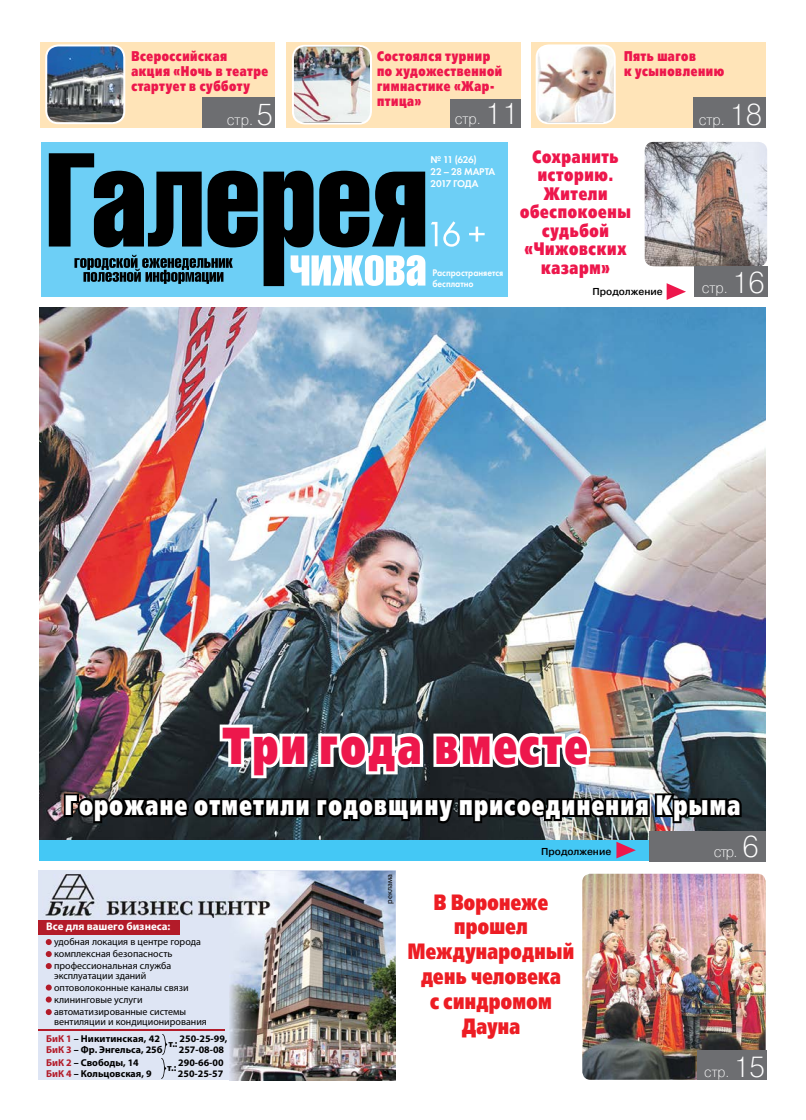
<style>
.page{position:relative;width:806px;height:1120px;background:#fff}
.page>*{position:absolute;margin:0;border:0;box-sizing:border-box;transform-origin:0 0}
.t1{font:51.7px "Free Set Extra CTT";letter-spacing:.07em;color:#ed174c;scale:.7 1}
.t2{font:28px "Free Set Extra CTT";letter-spacing:.07em;color:#fff;scale:.7 1}
.t3{font:22px/24.8px "Free Set Extra CTT";letter-spacing:.02em;color:#ed1d24;text-align:center;scale:.74 1}
.t4{font:18px/18.5px "Free Set Extra CTT";letter-spacing:.05em;color:#ed174c;text-align:center;scale:.75 1}
.t5{font:14.6px "Pragmatica Light C";color:#fff}
.t6{font:14.1px "Pragmatica Light C";color:#fff}
.t7{font:14px/15px "Free Set Extra CTT";letter-spacing:.05em;color:#ed174c;scale:.75 1}
.t8{font:700 11px "Myriad Pro";color:#fff}
.t9{font:10.2px/12.1px "Futura Demi C";letter-spacing:-.035em;color:#fff}
.t10{font:10px/12px "Myriad Pro";color:#000}
.t11{font:700 10px "Myriad Pro";color:#000}
.t12{font:10px/11px "Futura Demi C";color:#fff;scale:.9 1}
.t13{font:700 10px "Pragmatica Light C";color:#000}
.t14{font:8px "Myriad Pro";color:#000}
.s1{font-size:30px}
.s2{color:#b31b29}
.s3{font-size:28.9px}
</style>
<div class="page">
<img style="left:39px;top:307px;width:726px;height:532px">
<div style="left:42px;top:142px;width:466px;height:155px;background:#6dcff6"></div>
<svg style="left:431px;top:221px;width:53px;height:26px"></svg>
<svg style="left:49px;top:153px;width:376px;height:133px;fill:#000"></svg>
<svg style="left:290px;top:255px;width:135px;height:31px"></svg>
<svg style="left:74px;top:255px;width:159px;height:29px"></svg>
<img style="left:644px;top:142px;width:122px;height:124px">
<svg style="left:666px;top:283px;width:19px;height:17px"></svg>
<div style="left:693px;top:267px;width:73px;height:30px;background:#6d6e71"></div>
<div style="left:286px;top:43px;width:235px;height:85px;background:#ffe4b8"></div>
<div style="left:450px;top:99px;width:71px;height:28px;background:#6d6e71"></div>
<img style="left:293px;top:47px;width:77px;height:75px">
<div style="left:292px;top:45px;width:80px;height:79px;border:2px solid #fff;border-radius:12px"></div>
<div style="left:531px;top:43px;width:234px;height:85px;background:#ffe4b8"></div>
<div style="left:693px;top:97px;width:72px;height:30px;background:#6d6e71"></div>
<img style="left:538px;top:46px;width:76px;height:76px">
<div style="left:535px;top:44px;width:80px;height:80px;border:2px solid #fff;border-radius:12px"></div>
<div style="left:39px;top:840px;width:725px;height:20px;background:#44c8f5"></div>
<div style="left:649px;top:831px;width:115px;height:30px;background:#6d6e71"></div>
<img style="left:582px;top:874px;width:183px;height:206px">
<div style="left:696px;top:1051px;width:69px;height:29px;background:#6d6e71"></div>
<div style="left:40px;top:43px;width:234px;height:85px;background:#ffe4b8"></div>
<img style="left:48px;top:47px;width:76px;height:75px">
<div style="left:45px;top:44px;width:80px;height:80px;border:2px solid #fff;border-radius:12px"></div>
<div style="left:202px;top:97px;width:73px;height:30px;background:#6d6e71"></div>
<svg style="left:216px;top:721px;width:377px;height:60px"></svg>
<svg style="left:62px;top:791px;width:681px;height:67px"></svg>
<div style="left:38px;top:870px;width:357px;height:210px;background:#dee5f4"></div>
<div style="left:38px;top:920px;width:141px;height:14px;background:#b31b29"></div>
<hr style="left:38px;top:1029px;width:186px;height:1px;background:#b31b29">
<img style="left:229px;top:870px;width:166px;height:211px">
<img style="left:45px;top:874px;width:228px;height:44px">
<svg style="left:46px;top:939px;width:6px;height:6px"></svg>
<svg style="left:46px;top:951px;width:6px;height:6px"></svg>
<svg style="left:46px;top:963px;width:6px;height:6px"></svg>
<svg style="left:46px;top:984px;width:6px;height:6px"></svg>
<svg style="left:46px;top:996px;width:6px;height:6px"></svg>
<svg style="left:46px;top:1009px;width:6px;height:6px"></svg>
<svg style="left:161px;top:1034px;width:6px;height:44px"></svg>
<h3 class="t7" style="left:131px;top:49px;width:184px">Всероссийская акция «Ночь в театре стартует в субботу</h3>
<h3 class="t5" style="left:227px;top:112px;width:47px">стр. <span class="s1">5</span></h3>
<h3 class="t7" style="left:377px;top:48px;width:168px">Состоялся турнир по художественной гимнастике «Жар&shy;птица»</h3>
<h3 class="t5" style="left:454px;top:111px;width:65px">стр. <span class="s1">11</span></h3>
<h3 class="t7" style="left:623px;top:49px;width:135px">Пять шагов<br>к усыновлению</h3>
<h3 class="t5" style="left:698px;top:112px;width:65px">стр. <span class="s1">18</span></h3>
<p class="t9" style="left:430px;top:153px;width:66px">№ 11 (626)<br>22 – 28 марта<br>2017 года</p>
<p class="t12" style="left:432px;top:267px;width:80px">Распространяется бесплатно</p>
<h3 class="t4" style="left:519px;top:147px;width:149px">Сохранить историю.<br>Жители обеспокоены судьбой «Чижовских казарм»</h3>
<p class="t13" style="left:592px;top:286px;width:72px">Продолжение</p>
<h3 class="t5" style="left:701px;top:280px;width:65px">стр. <span class="s1">16</span></h3>
<h1 class="t1" style="left:222px;top:716px;width:523px">Три года вместе</h1>
<h2 class="t2" style="left:65px;top:789px;width:965px">Горожане отметили годовщину присоединения Крыма</h2>
<p class="t8" style="left:46px;top:919px;width:126px">Все для вашего бизнеса:</p>
<p class="t10" style="left:54px;top:935px;width:148px">удобная локация в центре города комплексная безопасность профессиональная служба</p>
<p class="t10" style="left:54px;top:969px;width:136px">эксплуатации зданий оптоволоконные каналы связи клининговые услуги автоматизированные системы</p>
<p class="t10" style="left:54px;top:1015px;width:154px">вентиляции и кондиционирования</p>
<p class="t11" style="left:46px;top:1031px;width:115px"><span class="s2">БиК 1</span> – Никитинская, 42</p>
<p class="t11" style="left:179px;top:1031px;width:49px">250-25-99,</p>
<p class="t11" style="left:168px;top:1036px;width:11px">т.:</p>
<p class="t11" style="left:46px;top:1042px;width:118px"><span class="s2">БиК 3</span> – Фр. Энгельса, 25б</p>
<p class="t11" style="left:179px;top:1042px;width:47px">257-08-08</p>
<p class="t11" style="left:46px;top:1055px;width:94px"><span class="s2">БиК 2</span> – Свободы, 14</p>
<p class="t11" style="left:167px;top:1060px;width:11px">т.:</p>
<p class="t11" style="left:178px;top:1055px;width:47px">290-66-00</p>
<p class="t11" style="left:46px;top:1066px;width:107px"><span class="s2">БиК 4</span> – Кольцовская, 9</p>
<p class="t11" style="left:178px;top:1066px;width:47px">250-25-57</p>
<p class="t14" style="left:384px;top:904px;width:31px;rotate:-90deg">реклама</p>
<p class="t13" style="left:541px;top:845px;width:72px">Продолжение</p>
<h3 class="t5" style="left:713px;top:844px;width:47px">стр. <span class="s1">6</span></h3>
<h3 class="t3" style="left:407px;top:889px;width:226px">В Воронеже прошел<br>Международный день человека<br>с синдромом<br>Дауна</h3>
<h3 class="t6" style="left:703px;top:1064px;width:62px">стр. <span class="s3">15</span></h3>
</div>
